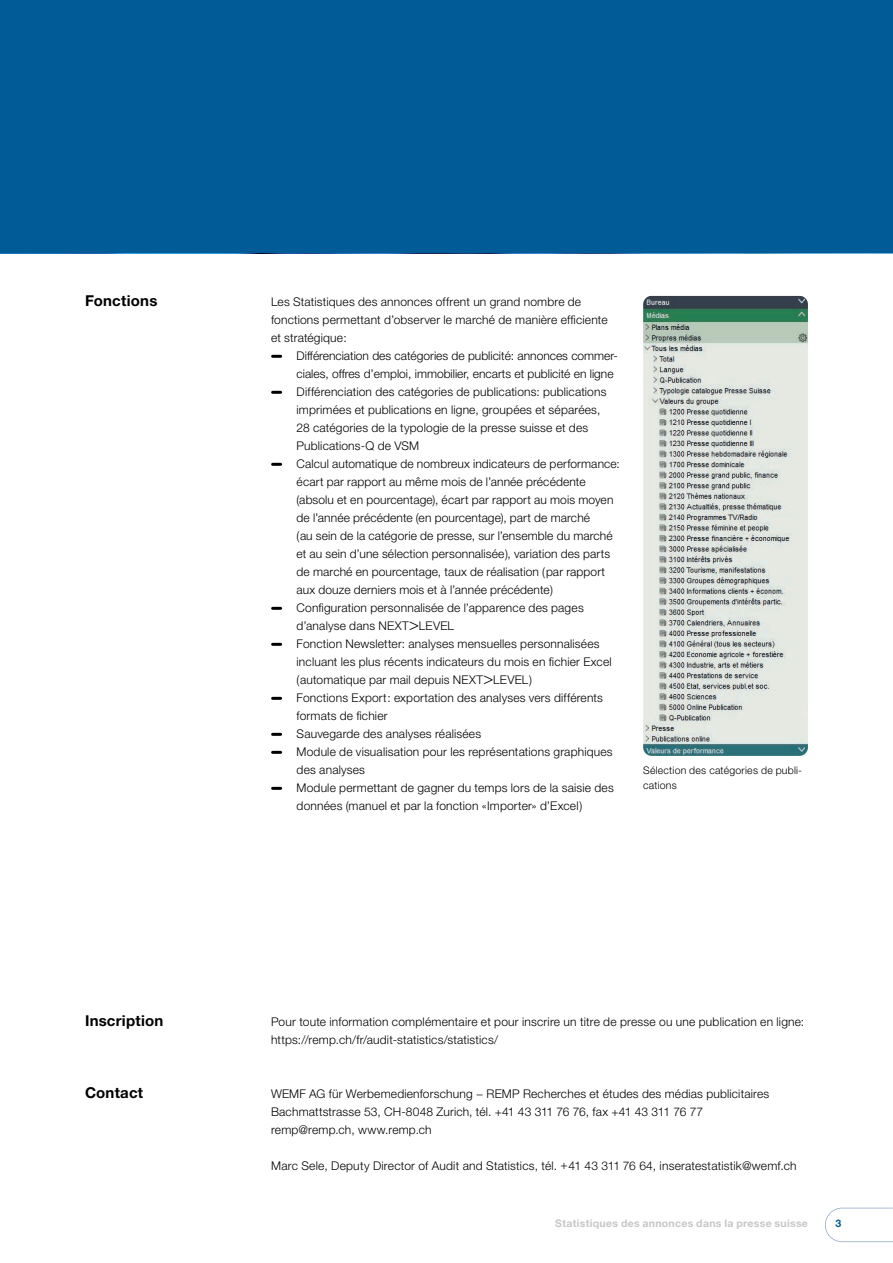
<style>
.page{position:relative;width:893px;height:1263px;background:#fff}
.page>*{position:absolute;margin:0;border:0;box-sizing:border-box;transform-origin:0 0}
.t1{font:700 15px "Helvetica Neue LT Std";letter-spacing:.015em;color:#000}
.t2{font:300 12px/18px "Helvetica Neue LT Std";letter-spacing:.015em;color:#000}
.t3{font:700 10.5px "Helvetica Neue LT Std";letter-spacing:.03em;color:#c6c6c6}
.t4{font:300 10.5px/15px "Helvetica Neue LT Std";letter-spacing:.02em;color:#000}
.t5{font:700 10.5px "Helvetica Neue LT Std";color:#005b97}
.s1{font-size:16.5px}
</style>
<div class="page">
<svg style="left:825px;top:1208px;width:68px;height:34px"></svg>
<img style="left:644px;top:296px;width:163px;height:459px">
<div style="left:0;top:0;width:893px;height:253px;background:#005b97"></div>
<svg style="left:273px;top:355px;width:8px;height:3px"></svg>
<svg style="left:273px;top:391px;width:8px;height:3px"></svg>
<svg style="left:273px;top:463px;width:8px;height:3px"></svg>
<svg style="left:273px;top:607px;width:8px;height:3px"></svg>
<svg style="left:273px;top:643px;width:8px;height:3px"></svg>
<svg style="left:273px;top:697px;width:8px;height:3px"></svg>
<svg style="left:273px;top:733px;width:8px;height:3px"></svg>
<svg style="left:273px;top:751px;width:8px;height:3px"></svg>
<svg style="left:273px;top:787px;width:8px;height:3px"></svg>
<div style="left:639px;top:291px;width:173px;height:469px;border:4px solid #fff;border-radius:11px"></div>
<p class="t1" style="left:85px;top:291px;width:74px">Fonctions</p>
<p class="t2" style="left:271px;top:292px;width:338px">Les Statistiques des annonces offrent un grand nombre de fonctions permettant d’observer le marché de manière efficiente et stratégique:</p>
<p class="t2" style="left:297px;top:346px;width:325px">Différenciation des catégories de publicité: annonces commer&shy;ciales, offres d’emploi, immobilier, encarts et publicité en ligne Différenciation des catégories de publications: publications imprimées et publications en ligne, groupées et séparées,<br>28 catégories de la typologie de la presse suisse et des Publications-Q de VSM<br>Calcul automatique de nombreux indicateurs de performance: écart par rapport au même mois de l’année précédente (absolu et en pourcentage), écart par rapport au mois moyen de l’année précédente (en pourcentage), part de marché<br>(au sein de la catégorie de presse, sur l’ensemble du marché et au sein d’une sélection personnalisée), variation des parts de marché en pourcentage, taux de réalisation (par rapport aux douze derniers mois et à l’année précédente)<br>Configuration personnalisée de l’apparence des pages d’analyse dans NEXT<span class="s1">&gt;</span>LEVEL<br>Fonction Newsletter: analyses mensuelles personnalisées incluant les plus récents indicateurs du mois en fichier Excel (automatique par mail depuis NEXT<span class="s1">&gt;</span>LEVEL)<br>Fonctions Export: exportation des analyses vers différents formats de fichier<br>Sauvegarde des analyses réalisées<br>Module de visualisation pour les représentations graphiques des analyses<br>Module permettant de gagner du temps lors de la saisie des données (manuel et par la fonction «Importer» d’Excel)</p>
<p class="t4" style="left:643px;top:763px;width:161px">Sélection des catégories de publi&shy;cations</p>
<p class="t1" style="left:85px;top:1011px;width:80px">Inscription</p>
<p class="t2" style="left:271px;top:1012px;width:535px">Pour toute information complémentaire et pour inscrire un titre de presse ou une publication en ligne: https://remp.ch/fr/audit-statistics/statistics/</p>
<p class="t1" style="left:85px;top:1083px;width:60px">Contact</p>
<p class="t2" style="left:271px;top:1084px;width:500px">WEMF AG für Werbemedienforschung − REMP Recherches et études des médias publicitaires<br>Bachmattstrasse 53, CH-8048 Zurich, tél. +41 43 311 76 76, fax +41 43 311 76 77 remp@remp.ch, www.remp.ch</p>
<p class="t2" style="left:271px;top:1156px;width:527px">Marc Sele, Deputy Director of Audit and Statistics, tél. +41 43 311 76 64, inseratestatistik@wemf.ch</p>
<p class="t3" style="left:555px;top:1217px;width:254px">Statistiques des annonces dans la presse suisse</p>
<p class="t5" style="left:836px;top:1217px;width:7px">3</p>
</div>
